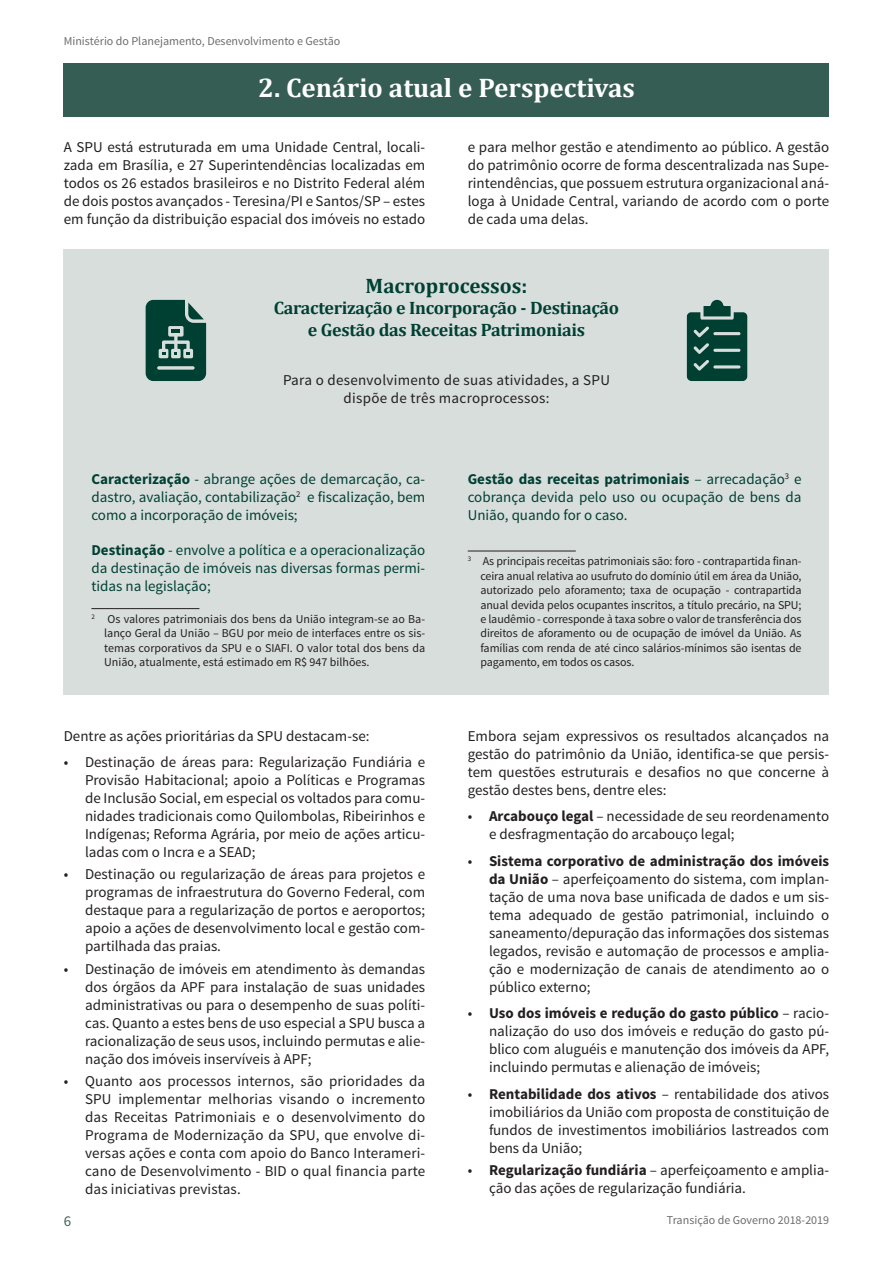
<style>
.page{position:relative;width:893px;height:1263px;background:#fff}
.page>*{position:absolute;margin:0;border:0;box-sizing:border-box;transform-origin:0 0}
.t1{font:700 27px "Cambria";color:#fff}
.t2{font:700 21px "Cambria";color:#004033}
.t3{font:700 18px/21.6px "Cambria";letter-spacing:-.015em;color:#004033;text-align:center}
.t4{font:15px/18px "Source Sans Pro";color:#231f20;text-align:justify}
.t5{font:15px/18px "Source Sans Pro";color:#004033;text-align:justify}
.t6{font:15px/18px "Source Sans Pro";letter-spacing:.02em;color:#231f20;text-align:center}
.t7{font:15px "Source Sans Pro";color:#40645a}
.t8{font:12px/14.4px "Source Sans Pro";letter-spacing:-.01em;color:#231f20;text-align:justify}
.t9{font:12px "Source Sans Pro";color:#6c6d70}
.s1{font-weight:700}
</style>
<div class="page">
<div style="left:64px;top:249px;width:765px;height:445px;background:#d8dedc"></div>
<div style="left:64px;top:64px;width:765px;height:53px;background:#365d53"></div>
<hr style="left:91px;top:608px;width:108px;height:1px;background:#231f20">
<svg style="left:687px;top:300px;width:60px;height:81px"></svg>
<svg style="left:146px;top:300px;width:60px;height:81px"></svg>
<hr style="left:468px;top:551px;width:108px;height:1px;background:#231f20">
<p class="t9" style="left:64px;top:34px;width:278px">Ministério do Planejamento, Desenvolvimento e Gestão</p>
<h1 class="t1" style="left:258px;top:69px;width:378px">2. Cenário atual e Perspectivas</h1>
<p class="t4" style="left:468px;top:138px;width:363px">e para melhor gestão e atendimento ao público. A gestão do patrimônio ocorre de forma descentralizada nas Supe&shy;rintendências, que possuem estrutura organizacional aná&shy;loga à Unidade Central, variando de acordo com o porte de cada uma delas.</p>
<p class="t4" style="left:64px;top:138px;width:363px">A SPU está estruturada em uma Unidade Central, locali&shy;zada em Brasília, e 27 Superintendências localizadas em todos os 26 estados brasileiros e no Distrito Federal além de dois postos avançados - Teresina/PI e Santos/SP – estes em função da distribuição espacial dos imóveis no estado</p>
<h2 class="t2" style="left:366px;top:271px;width:163px">Macroprocessos:</h2>
<p class="t3" style="left:274px;top:297px;width:347px">Caracterização e Incorporação - Destinação e Gestão das Receitas Patrimoniais</p>
<p class="t6" style="left:283px;top:371px;width:328px">Para o desenvolvimento de suas atividades, a SPU dispõe de três macroprocessos:</p>
<p class="t5" style="left:91px;top:470px;width:335px"><span class="s1">Caracterização</span> - abrange ações de demarcação, ca&shy;dastro, avaliação, contabilização<sup>2</sup> e fiscalização, bem como a incorporação de imóveis;</p>
<p class="t5" style="left:91px;top:541px;width:335px"><span class="s1">Destinação</span> - envolve a política e a operacionalização da destinação de imóveis nas diversas formas permi&shy;tidas na legislação;</p>
<p class="t8" style="left:104px;top:612px;width:323px;text-indent:-13px"><sup>2</sup> Os valores patrimoniais dos bens da União integram-se ao Ba&shy;lanço Geral da União – BGU por meio de interfaces entre os sis&shy;temas corporativos da SPU e o SIAFI. O valor total dos bens da União, atualmente, está estimado em R$ 947 bilhões.</p>
<p class="t4" style="left:64px;top:727px;width:307px">Dentre as ações prioritárias da SPU destacam-se:</p>
<p class="t4" style="left:85px;top:753px;width:342px;text-indent:-21px">• Destinação de áreas para: Regularização Fundiária e Provisão Habitacional; apoio a Políticas e Programas de Inclusão Social, em especial os voltados para comu&shy;nidades tradicionais como Quilombolas, Ribeirinhos e Indígenas; Reforma Agrária, por meio de ações articu&shy;ladas com o Incra e a SEAD;</p>
<p class="t4" style="left:85px;top:865px;width:342px;text-indent:-21px">• Destinação ou regularização de áreas para projetos e programas de infraestrutura do Governo Federal, com destaque para a regularização de portos e aeroportos; apoio a ações de desenvolvimento local e gestão com&shy;partilhada das praias.</p>
<p class="t4" style="left:85px;top:960px;width:342px;text-indent:-21px">• Destinação de imóveis em atendimento às demandas dos órgãos da APF para instalação de suas unidades administrativas ou para o desempenho de suas políti&shy;cas. Quanto a estes bens de uso especial a SPU busca a racionalização de seus usos, incluindo permutas e alie&shy;nação dos imóveis inservíveis à APF;</p>
<p class="t4" style="left:85px;top:1072px;width:342px;text-indent:-21px">• Quanto aos processos internos, são prioridades da SPU implementar melhorias visando o incremento das Receitas Patrimoniais e o desenvolvimento do Programa de Modernização da SPU, que envolve di&shy;versas ações e conta com apoio do Banco Interameri&shy;cano de Desenvolvimento - BID o qual financia parte das iniciativas previstas.</p>
<p class="t7" style="left:64px;top:1212px;width:9px">6</p>
<p class="t5" style="left:468px;top:470px;width:335px"><span class="s1">Gestão das receitas patrimoniais</span> – arrecadação<sup>3</sup> e cobrança devida pelo uso ou ocupação de bens da União, quando for o caso.</p>
<p class="t8" style="left:480px;top:554px;width:323px;text-indent:-13px"><sup>3</sup> As principais receitas patrimoniais são: foro - contrapartida finan&shy;ceira anual relativa ao usufruto do domínio útil em área da União, autorizado pelo aforamento; taxa de ocupação - contrapartida anual devida pelos ocupantes inscritos, a título precário, na SPU; e laudêmio - corresponde à taxa sobre o valor de transferência dos direitos de aforamento ou de ocupação de imóvel da União. As famílias com renda de até cinco salários-mínimos são isentas de pagamento, em todos os casos.</p>
<p class="t4" style="left:468px;top:727px;width:363px">Embora sejam expressivos os resultados alcançados na gestão do patrimônio da União, identifica-se que persis&shy;tem questões estruturais e desafios no que concerne à gestão destes bens, dentre eles:</p>
<p class="t4" style="left:489px;top:807px;width:342px;text-indent:-21px">• <span class="s1">Arcabouço legal</span> – necessidade de seu reordenamento e desfragmentação do arcabouço legal;</p>
<p class="t4" style="left:489px;top:852px;width:342px;text-indent:-21px">• <span class="s1">Sistema corporativo de administração dos imóveis da União</span> – aperfeiçoamento do sistema, com implan&shy;tação de uma nova base unificada de dados e um sis&shy;tema adequado de gestão patrimonial, incluindo o saneamento/depuração das informações dos sistemas legados, revisão e automação de processos e amplia&shy;ção e modernização de canais de atendimento ao o público externo;</p>
<p class="t4" style="left:489px;top:1004px;width:342px;text-indent:-21px">• <span class="s1">Uso dos imóveis e redução do gasto público</span> – racio&shy;nalização do uso dos imóveis e redução do gasto pú&shy;blico com aluguéis e manutenção dos imóveis da APF, incluindo permutas e alienação de imóveis;</p>
<p class="t4" style="left:489px;top:1085px;width:342px;text-indent:-21px">• <span class="s1">Rentabilidade dos ativos</span> – rentabilidade dos ativos imobiliários da União com proposta de constituição de fundos de investimentos imobiliários lastreados com bens da União;</p>
<p class="t4" style="left:489px;top:1161px;width:342px;text-indent:-21px">• <span class="s1">Regularização fundiária</span> – aperfeiçoamento e amplia&shy;ção das ações de regularização fundiária.</p>
<p class="t9" style="left:667px;top:1212px;width:164px">Transição de Governo 2018-2019</p>
</div>
